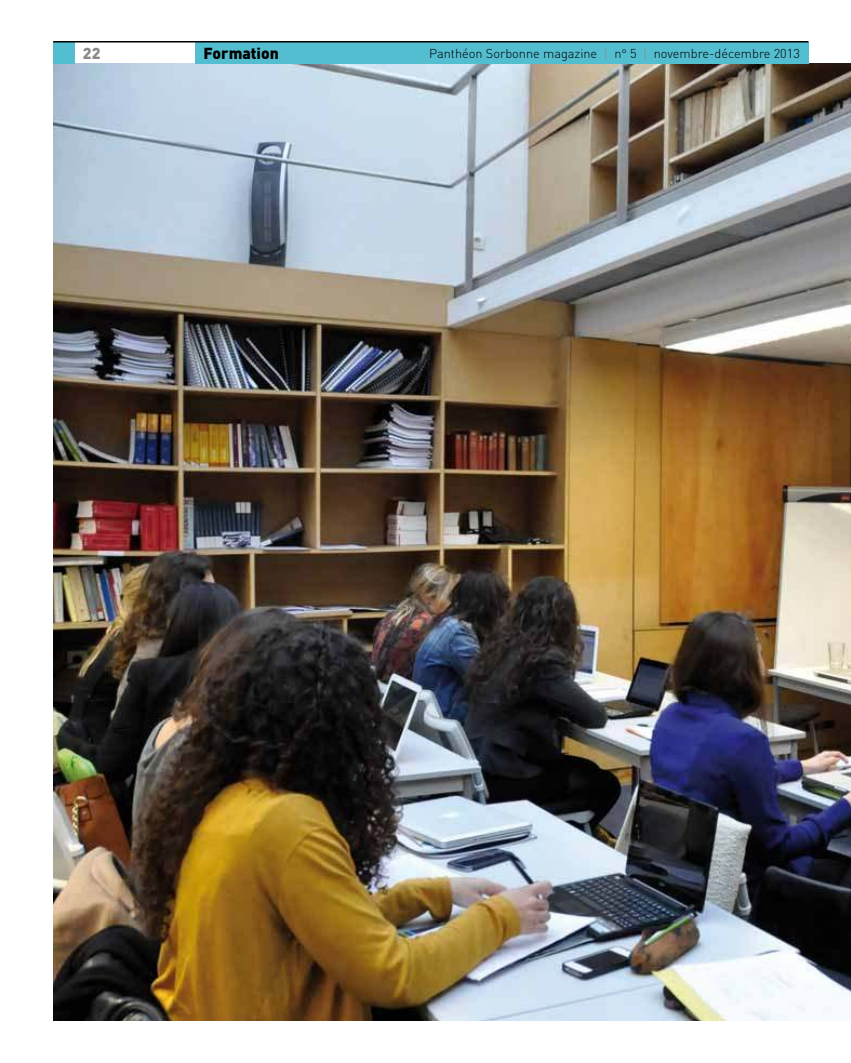
<style>
.page{position:relative;width:851px;height:1063px;background:#fff}
.page>*{position:absolute;margin:0;border:0;box-sizing:border-box;transform-origin:0 0}
.t1{font:900 15.75px "DIN";color:#000}
.t2{font:900 15.75px "DIN";color:#898887}
.t3{font:300 12.75px "DIN";color:#000}
.s1{color:#898887}
.s2{font-size:12px}
</style>
<div class="page">
<img style="left:53px;top:64px;width:797px;height:956px">
<div style="left:195px;top:43px;width:613px;height:21px;background:#53bed0"></div>
<div style="left:53px;top:43px;width:21px;height:21px;background:#53bed0"></div>
<hr style="left:53px;top:41px;width:755px;height:2px;background:#000">
<p class="t2" style="left:83px;top:44px;width:19px">22</p>
<p class="t1" style="left:203px;top:44px;width:77px">Formation</p>
<p class="t3" style="left:429px;top:46px;width:372px">panthéon sorbonne magazine <span class="s1">|</span> n<span class="s2">°</span> 5 <span class="s1">|</span> novembre-décembre 2013</p>
</div>
